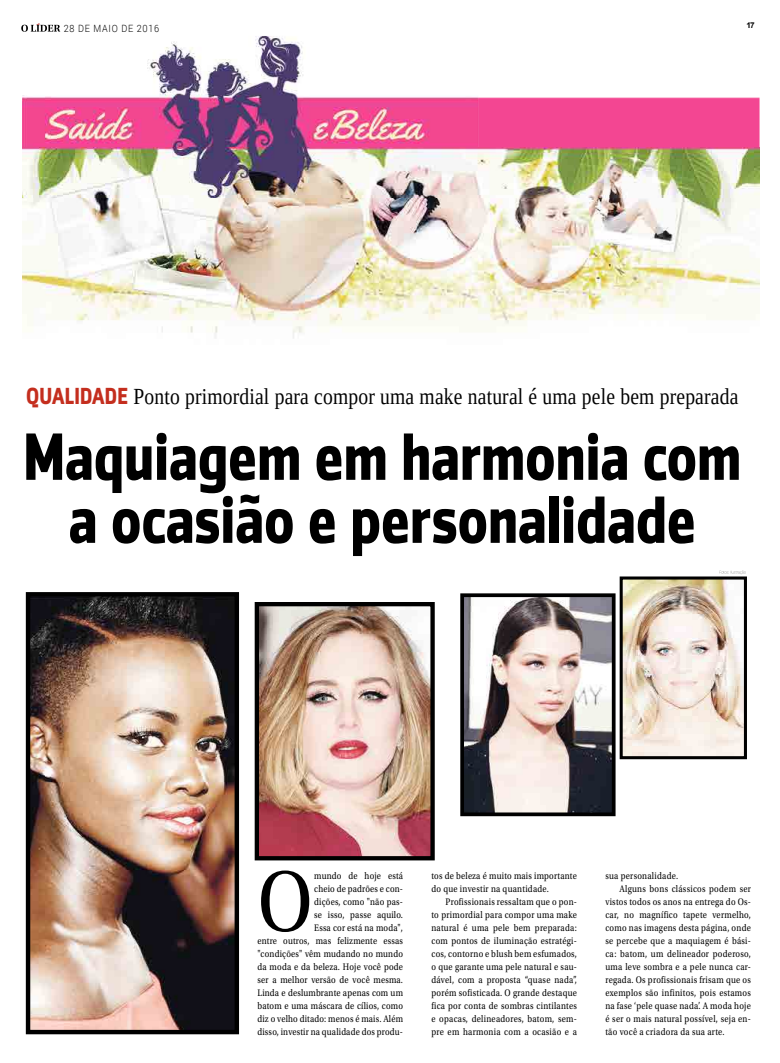
<style>
.page{position:relative;width:780px;height:1063px;background:#fff}
.page>*{position:absolute;margin:0;border:0;box-sizing:border-box;transform-origin:0 0}
.t1{font:89.6px "Utopia Std";color:#000;scale:.85 1}
.t2{font:700 66px/63px "Zemestro Std";letter-spacing:-.01em;color:#000;text-align:center;scale:.85 1}
.t3{font:23px "Tinos";letter-spacing:.01em;color:#000;scale:.85 1}
.t4{font:10px/13px "Utopia Std";letter-spacing:.025em;color:#000;text-align:right;scale:.85 1}
.t5{font:300 10px "Roboto";letter-spacing:.08em;color:#000;scale:.9 1}
.t6{font:700 8px "Arial";color:#000}
.s1{font-family:"Zemestro Std";font-weight:700;color:#c42e1e}
</style>
<div class="page">
<svg style="left:21px;top:23px;width:39px;height:9px"></svg>
<img style="left:22px;top:166px;width:737px;height:173px">
<img style="left:22px;top:36px;width:737px;height:130px">
<img style="left:22px;top:165px;width:1px;height:32px">
<img style="left:759px;top:165px;width:1px;height:32px">
<img style="left:260px;top:607px;width:169px;height:248px">
<div style="left:255px;top:602px;width:179px;height:258px;border:4px solid #000"></div>
<img style="left:31px;top:597px;width:203px;height:432px">
<div style="left:26px;top:592px;width:213px;height:442px;border:4px solid #000"></div>
<img style="left:465px;top:598px;width:145px;height:213px">
<div style="left:460px;top:593px;width:155px;height:223px;border:4px solid #000"></div>
<img style="left:623px;top:580px;width:120px;height:175px">
<div style="left:619px;top:576px;width:128px;height:183px;border:3px solid #000"></div>
<svg style="left:719px;top:571px;width:26px;height:3px"></svg>
<div style="left:16px;top:35px;width:148px;height:15px;background:#fff"></div>
<div style="left:710px;top:33px;width:48px;height:15px;background:#fff"></div>
<p class="t5" style="left:64px;top:21px;width:107px">28 DE MAIO DE 2016</p>
<p class="t6" style="left:746px;top:20px;width:10px">17</p>
<h3 class="t3" style="left:26px;top:381px;width:839px"><span class="s1">QUALIDADE</span> Ponto primordial para compor uma make natural é uma pele bem preparada</h3>
<h2 class="t2" style="left:23px;top:425px;width:846px">Maquiagem em harmonia com a ocasião e personalidade</h2>
<h1 class="t1" style="left:257px;top:853px;width:66px">O</h1>
<p class="t4" style="left:257px;top:869px;width:173px">mundo de hoje está<br>cheio de padrões e con-<br>dições, como "não pas-<br>se isso, passe aquilo.<br>Essa cor está na moda",<br>entre outros, mas felizmente essas "condições" vêm mudando no mundo da moda e da beleza. Hoje você pode ser a melhor versão de você mesma.<br>Linda e deslumbrante apenas com um batom e uma máscara de cílios, como diz o velho ditado: menos é mais. Além disso, investir na qualidade dos produ-</p>
<p class="t4" style="left:431px;top:869px;width:173px;text-align:left">tos de beleza é muito mais importante do que investir na quantidade.</p>
<p class="t4" style="left:431px;top:895px;width:173px;text-align:justify;text-indent:14px">Profissionais ressaltam que o pon&shy;to primordial para compor uma make natural é uma pele bem preparada: com pontos de iluminação estratégi&shy;cos, contorno e blush bem esfumados, o que garante uma pele natural e sau&shy;dável, com a proposta “quase nada”, porém sofisticada. O grande destaque fica por conta de sombras cintilantes e opacas, delineadores, batom, sem&shy;pre em harmonia com a ocasião e a</p>
<p class="t4" style="left:605px;top:869px;width:87px">sua personalidade.</p>
<p class="t4" style="left:619px;top:882px;width:156px">Alguns bons clássicos podem ser</p>
<p class="t4" style="left:605px;top:895px;width:173px">vistos todos os anos na entrega do Os-</p>
<p class="t4" style="left:605px;top:908px;width:173px">car, no magnífico tapete vermelho,</p>
<p class="t4" style="left:605px;top:921px;width:173px">como nas imagens desta página, onde</p>
<p class="t4" style="left:605px;top:934px;width:173px">se percebe que a maquiagem é bási-</p>
<p class="t4" style="left:605px;top:947px;width:173px">ca: batom, um delineador poderoso,</p>
<p class="t4" style="left:605px;top:960px;width:173px">uma leve sombra e a pele nunca car-</p>
<p class="t4" style="left:605px;top:973px;width:173px">regada. Os profissionais frisam que os</p>
<p class="t4" style="left:605px;top:986px;width:173px">exemplos são infinitos, pois estamos</p>
<p class="t4" style="left:605px;top:999px;width:173px">na fase ‘pele quase nada’. A moda hoje</p>
<p class="t4" style="left:605px;top:1012px;width:173px">é ser o mais natural possível, seja en-</p>
<p class="t4" style="left:605px;top:1025px;width:142px">tão você a criadora da sua arte.</p>
</div>
